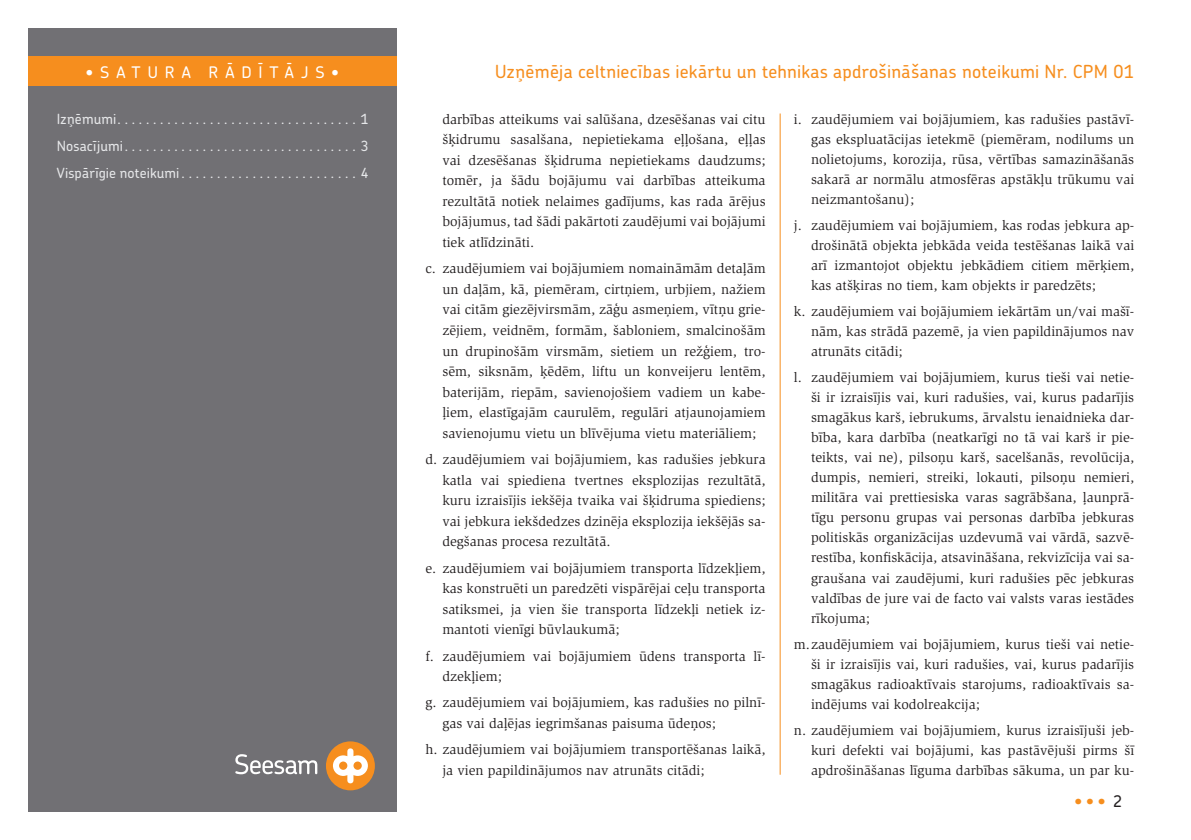
<style>
.page{position:relative;width:1191px;height:840px;background:#fff}
.page>*{position:absolute;margin:0;border:0;box-sizing:border-box;transform-origin:0 0}
.t1{font:20px "Swiss TL";color:#f68e1e}
.t2{font:500 18px "Chevin Baltic";letter-spacing:.015em;color:#f68e1e}
.t3{font:500 16px "Chevin Baltic";letter-spacing:.44em;color:#fff}
.Pamats-e{font:14px/20px "Slimbach Baltic";color:#231f20;text-align:justify}
.Saturs_lv{font:500 14px "Chevin Baltic";letter-spacing:.01em;color:#e6e7e9}
</style>
<div class="page">
<div style="left:28px;top:28px;width:369px;height:783px;background:#717074"></div>
<div style="left:28px;top:57px;width:369px;height:29px;background:#f68e1e"></div>
<div style="left:326px;top:741px;width:49px;height:48px;background:#f68e1e;border-radius:50%"></div>
<svg style="left:333px;top:747px;width:35px;height:37px"></svg>
<svg style="left:235px;top:754px;width:82px;height:19px"></svg>
<hr style="left:779px;top:113px;width:1px;height:661px;background:#f68e1e">
<p class="t3" style="left:86px;top:61px;width:255px">•Satura rādītājs •</p>
<p class="t2" style="left:495px;top:60px;width:640px">Uzņēmēja celtniecības iekārtu un tehnikas apdrošināšanas noteikumi Nr. CPM 01</p>
<p class="Pamats-e" style="left:442px;top:108px;width:325px;line-height:20.6px">darbības atteikums vai salūšana, dzesēšanas vai citu šķidrumu sasalšana, nepietiekama eļļošana, eļļas vai dzesēšanas šķidruma nepietiekams daudzums; tomēr, ja šādu bojājumu vai darbības atteikuma rezultātā notiek nelaimes gadījums, kas rada ārējus bojājumus, tad šādi pakārtoti zaudējumi vai bojājumi tiek atlīdzināti.</p>
<p class="Pamats-e" style="left:442px;top:258px;width:325px;line-height:20.6px;text-indent:-17px">c. zaudējumiem vai bojājumiem nomaināmām detaļām un daļām, kā, piemēram, cirtņiem, urbjiem, nažiem vai citām giezējvirsmām, zāģu asmeņiem, vītņu grie&shy;zējiem, veidnēm, formām, šabloniem, smalcinošām un drupinošām virsmām, sietiem un režģiem, tro&shy;sēm, siksnām, ķēdēm, liftu un konveijeru lentēm, baterijām, riepām, savienojošiem vadiem un kabe&shy;ļiem, elastīgajām caurulēm, regulāri atjaunojamiem savienojumu vietu un blīvējuma vietu materiāliem;</p>
<p class="Pamats-e" style="left:442px;top:449px;width:325px;line-height:20.6px;text-indent:-17px">d. zaudējumiem vai bojājumiem, kas radušies jebkura katla vai spiediena tvertnes eksplozijas rezultātā, kuru izraisījis iekšēja tvaika vai šķidruma spiediens; vai jebkura iekšdedzes dzinēja eksplozija iekšējās sa&shy;degšanas procesa rezultātā.</p>
<p class="Pamats-e" style="left:442px;top:557px;width:325px;line-height:20.6px;text-indent:-17px">e. zaudējumiem vai bojājumiem transporta līdzekļiem, kas konstruēti un paredzēti vispārējai ceļu transporta satiksmei, ja vien šie transporta līdzekļi netiek iz&shy;mantoti vienīgi būvlaukumā;</p>
<p class="Pamats-e" style="left:442px;top:645px;width:325px;line-height:20.6px;text-indent:-17px">f. zaudējumiem vai bojājumiem ūdens transporta lī&shy;dzekļiem;</p>
<p class="Pamats-e" style="left:442px;top:692px;width:325px;line-height:20.6px;text-indent:-17px">g. zaudējumiem vai bojājumiem, kas radušies no pilnī&shy;gas vai daļējas iegrimšanas paisuma ūdeņos;</p>
<p class="Pamats-e" style="left:442px;top:738px;width:325px;line-height:20.6px;text-indent:-17px">h. zaudējumiem vai bojājumiem transportēšanas laikā, ja vien papildinājumos nav atrunāts citādi;</p>
<p class="Saturs_lv" style="left:57px;top:109px;width:66px">Izņēmumi ..................................</p>
<p class="Saturs_lv" style="left:361px;top:109px;width:9px">1</p>
<p class="Saturs_lv" style="left:57px;top:136px;width:73px">Nosacījumi .................................</p>
<p class="Saturs_lv" style="left:361px;top:136px;width:9px">3</p>
<p class="Saturs_lv" style="left:57px;top:164px;width:130px">Vispārīgie noteikumi .........................</p>
<p class="Saturs_lv" style="left:361px;top:164px;width:9px">4</p>
<p class="Pamats-e" style="left:811px;top:109px;width:325px;text-indent:-17px">i. zaudējumiem vai bojājumiem, kas radušies pastāvī&shy;gas ekspluatācijas ietekmē (piemēram, nodilums un nolietojums, korozija, rūsa, vērtības samazināšanās sakarā ar normālu atmosfēras apstākļu trūkumu vai neizmantošanu);</p>
<p class="Pamats-e" style="left:811px;top:215px;width:325px;text-indent:-17px">j. zaudējumiem vai bojājumiem, kas rodas jebkura ap&shy;drošinātā objekta jebkāda veida testēšanas laikā vai arī izmantojot objektu jebkādiem citiem mērķiem, kas atšķiras no tiem, kam objekts ir paredzēts;</p>
<p class="Pamats-e" style="left:811px;top:301px;width:325px;text-indent:-17px">k. zaudējumiem vai bojājumiem iekārtām un/vai mašī&shy;nām, kas strādā pazemē, ja vien papildinājumos nav atrunāts citādi;</p>
<p class="Pamats-e" style="left:811px;top:367px;width:325px;text-indent:-17px">l. zaudējumiem vai bojājumiem, kurus tieši vai netie&shy;ši ir izraisījis vai, kuri radušies, vai, kurus padarījis smagākus karš, iebrukums, ārvalstu ienaidnieka dar&shy;bība, kara darbība (neatkarīgi no tā vai karš ir pie&shy;teikts, vai ne), pilsoņu karš, sacelšanās, revolūcija, dumpis, nemieri, streiki, lokauti, pilsoņu nemieri, militāra vai prettiesiska varas sagrābšana, ļaunprā&shy;tīgu personu grupas vai personas darbība jebkuras politiskās organizācijas uzdevumā vai vārdā, sazvē&shy;restība, konfiskācija, atsavināšana, rekvizīcija vai sa&shy;graušana vai zaudējumi, kuri radušies pēc jebkuras valdības de jure vai de facto vai valsts varas iestādes rīkojuma;</p>
<p class="Pamats-e" style="left:811px;top:633px;width:325px;text-indent:-17px">m.zaudējumiem vai bojājumiem, kurus tieši vai netie&shy;ši ir izraisījis vai, kuri radušies, vai, kurus padarījis smagākus radioaktīvais starojums, radioaktīvais sa&shy;indējums vai kodolreakcija;</p>
<p class="Pamats-e" style="left:811px;top:719px;width:325px;text-indent:-17px">n. zaudējumiem vai bojājumiem, kurus izraisījuši jeb&shy;kuri defekti vai bojājumi, kas pastāvējuši pirms šī apdrošināšanas līguma darbības sākuma, un par ku-</p>
<p class="t1" style="left:1072px;top:789px;width:37px">•••</p>
</div>
